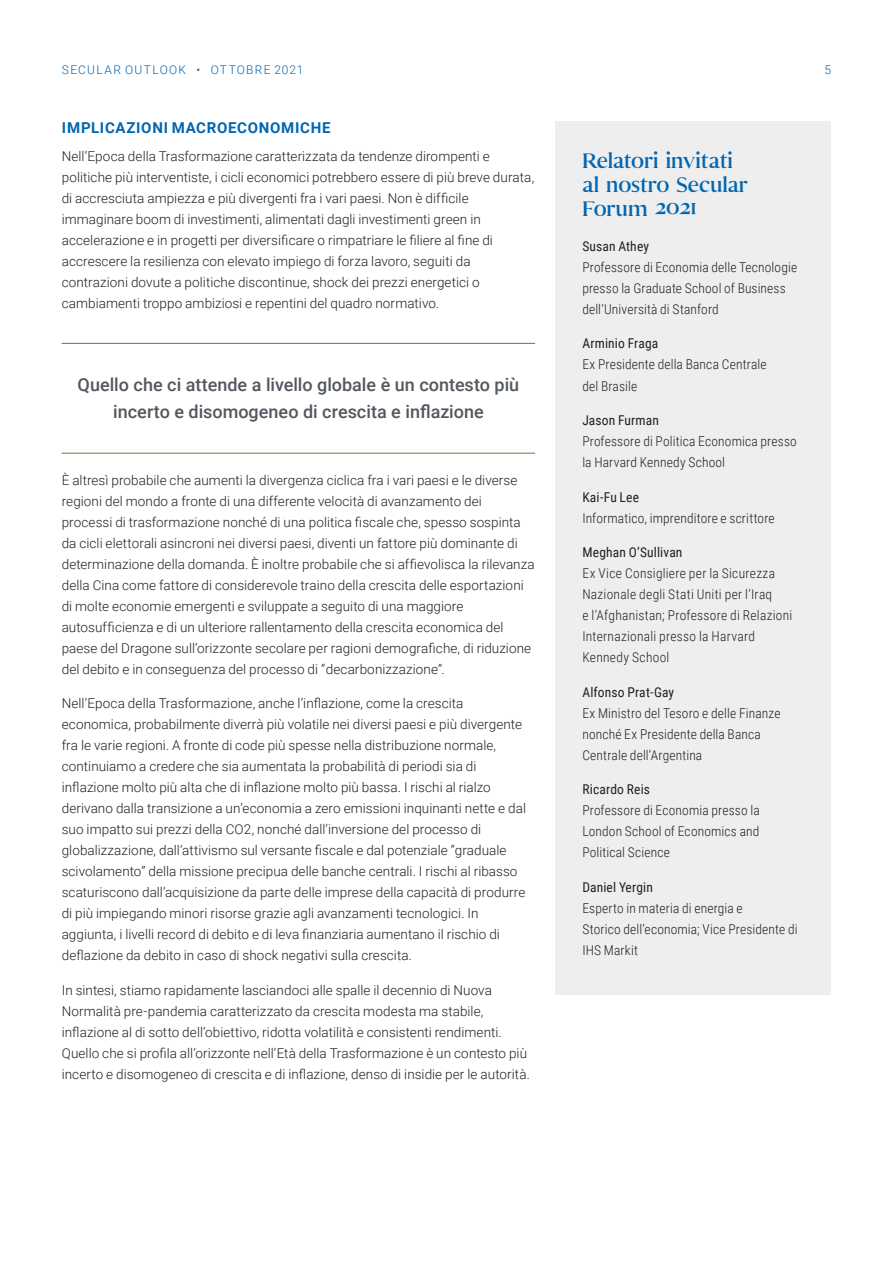
<style>
.page{position:relative;width:893px;height:1263px;background:#fff}
.page>*{position:absolute;margin:0;border:0;box-sizing:border-box;transform-origin:0 0}
.Forum_Headline_Sen_R{font:21px/24px "Senhan";letter-spacing:-.005em;color:#0165b1}
.Callout_Number_Sen_R{font:500 18px/27px "Roboto";color:#52585f;text-align:center}
.Subhead_Rob_B_10_14{font:700 15px "Roboto";letter-spacing:.05em;color:#0165b1}
.Body_Copy_Rob_L_9_14{font:300 13.5px/21px "Roboto";letter-spacing:.005em;color:#231f20}
.Author_Title_Rob_L_8{font:300 13.5px/21px "Roboto Condensed";letter-spacing:.01em;color:#231f20}
.Author_Title_Rob_L_8-2{font:13.5px "Roboto Condensed";letter-spacing:.01em;color:#231f20}
.t1{font:300 12px "Roboto";letter-spacing:.105em;color:#0165b1}
</style>
<div class="page">
<hr style="left:62px;top:343px;width:473px;height:1px;background:#5f813c">
<hr style="left:62px;top:453px;width:473px;height:1px;background:#5f813c">
<div style="left:555px;top:122px;width:276px;height:873px;background:#eeeeef"></div>
<p class="t1" style="left:62px;top:62px;width:243px">SECULAR OUTLOOK • OTTOBRE 2021</p>
<p class="t1" style="left:825px;top:62px;width:8px">5</p>
<p class="Subhead_Rob_B_10_14" style="left:62px;top:117px;width:270px">IMPLICAZIONI MACROECONOMICHE</p>
<p class="Body_Copy_Rob_L_9_14" style="left:62px;top:145px;width:474px">Nell’Epoca della Trasformazione caratterizzata da tendenze dirompenti e politiche più interventiste, i cicli economici potrebbero essere di più breve durata, di accresciuta ampiezza e più divergenti fra i vari paesi. Non è difficile immaginare boom di investimenti, alimentati dagli investimenti green in accelerazione e in progetti per diversificare o rimpatriare le filiere al fine di accrescere la resilienza con elevato impiego di forza lavoro, seguiti da contrazioni dovute a politiche discontinue, shock dei prezzi energetici o cambiamenti troppo ambiziosi e repentini del quadro normativo.</p>
<p class="Callout_Number_Sen_R" style="left:78px;top:370px;width:443px">Quello che ci attende a livello globale è un contesto più incerto e disomogeneo di crescita e inflazione</p>
<p class="Body_Copy_Rob_L_9_14" style="left:62px;top:469px;width:474px">È altresì probabile che aumenti la divergenza ciclica fra i vari paesi e le diverse regioni del mondo a fronte di una differente velocità di avanzamento dei processi di trasformazione nonché di una politica fiscale che, spesso sospinta da cicli elettorali asincroni nei diversi paesi, diventi un fattore più dominante di determinazione della domanda. È inoltre probabile che si affievolisca la rilevanza della Cina come fattore di considerevole traino della crescita delle esportazioni di molte economie emergenti e sviluppate a seguito di una maggiore autosufficienza e di un ulteriore rallentamento della crescita economica del paese del Dragone sull’orizzonte secolare per ragioni demografiche, di riduzione del debito e in conseguenza del processo di “decarbonizzazione”.</p>
<p class="Body_Copy_Rob_L_9_14" style="left:62px;top:692px;width:466px">Nell’Epoca della Trasformazione, anche l’inflazione, come la crescita economica, probabilmente diverrà più volatile nei diversi paesi e più divergente fra le varie regioni. A fronte di code più spesse nella distribuzione normale, continuiamo a credere che sia aumentata la probabilità di periodi sia di inflazione molto più alta che di inflazione molto più bassa. I rischi al rialzo derivano dalla transizione a un’economia a zero emissioni inquinanti nette e dal suo impatto sui prezzi della CO2, nonché dall’inversione del processo di globalizzazione, dall’attivismo sul versante fiscale e dal potenziale “graduale scivolamento” della missione precipua delle banche centrali. I rischi al ribasso scaturiscono dall’acquisizione da parte delle imprese della capacità di produrre di più impiegando minori risorse grazie agli avanzamenti tecnologici. In aggiunta, i livelli record di debito e di leva finanziaria aumentano il rischio di deflazione da debito in caso di shock negativi sulla crescita.</p>
<p class="Body_Copy_Rob_L_9_14" style="left:62px;top:979px;width:470px">In sintesi, stiamo rapidamente lasciandoci alle spalle il decennio di Nuova Normalità pre-pandemia caratterizzato da crescita modesta ma stabile, inflazione al di sotto dell’obiettivo, ridotta volatilità e consistenti rendimenti.<br>Quello che si profila all’orizzonte nell’Età della Trasformazione è un contesto più incerto e disomogeneo di crescita e di inflazione, denso di insidie per le autorità.</p>
<p class="Forum_Headline_Sen_R" style="left:582px;top:147px;width:167px">Relatori invitati al nostro Secular<br>Forum 2021</p>
<p class="Author_Title_Rob_L_8-2" style="left:582px;top:237px;width:68px">Susan Athey</p>
<p class="Author_Title_Rob_L_8" style="left:582px;top:256px;width:216px">Professore di Economia delle Tecnologie presso la Graduate School of Business dell’Università di Stanford</p>
<p class="Author_Title_Rob_L_8-2" style="left:582px;top:334px;width:77px">Arminio Fraga</p>
<p class="Author_Title_Rob_L_8" style="left:582px;top:354px;width:186px">Ex Presidente della Banca Centrale del Brasile</p>
<p class="Author_Title_Rob_L_8-2" style="left:582px;top:411px;width:78px">Jason Furman</p>
<p class="Author_Title_Rob_L_8" style="left:582px;top:430px;width:216px">Professore di Politica Economica presso la Harvard Kennedy School</p>
<p class="Author_Title_Rob_L_8-2" style="left:582px;top:487px;width:58px">Kai-Fu Lee</p>
<p class="Author_Title_Rob_L_8" style="left:582px;top:507px;width:194px">Informatico, imprenditore e scrittore</p>
<p class="Author_Title_Rob_L_8-2" style="left:582px;top:543px;width:102px">Meghan O’Sullivan</p>
<p class="Author_Title_Rob_L_8" style="left:582px;top:562px;width:211px">Ex Vice Consigliere per la Sicurezza Nazionale degli Stati Uniti per l’Iraq<br>e l’Afghanistan; Professore di Relazioni Internazionali presso la Harvard Kennedy School</p>
<p class="Author_Title_Rob_L_8-2" style="left:582px;top:682px;width:93px">Alfonso Prat-Gay</p>
<p class="Author_Title_Rob_L_8" style="left:582px;top:702px;width:200px">Ex Ministro del Tesoro e delle Finanze nonché Ex Presidente della Banca<br>Centrale dell’Argentina</p>
<p class="Author_Title_Rob_L_8-2" style="left:582px;top:780px;width:69px">Ricardo Reis</p>
<p class="Author_Title_Rob_L_8" style="left:582px;top:799px;width:179px;text-align:justify">Professore di Economia presso la London School of Economics and Political Science</p>
<p class="Author_Title_Rob_L_8-2" style="left:582px;top:877px;width:72px">Daniel Yergin</p>
<p class="Author_Title_Rob_L_8" style="left:582px;top:897px;width:217px">Esperto in materia di energia e<br>Storico dell’economia; Vice Presidente di<br>IHS Markit</p>
</div>
